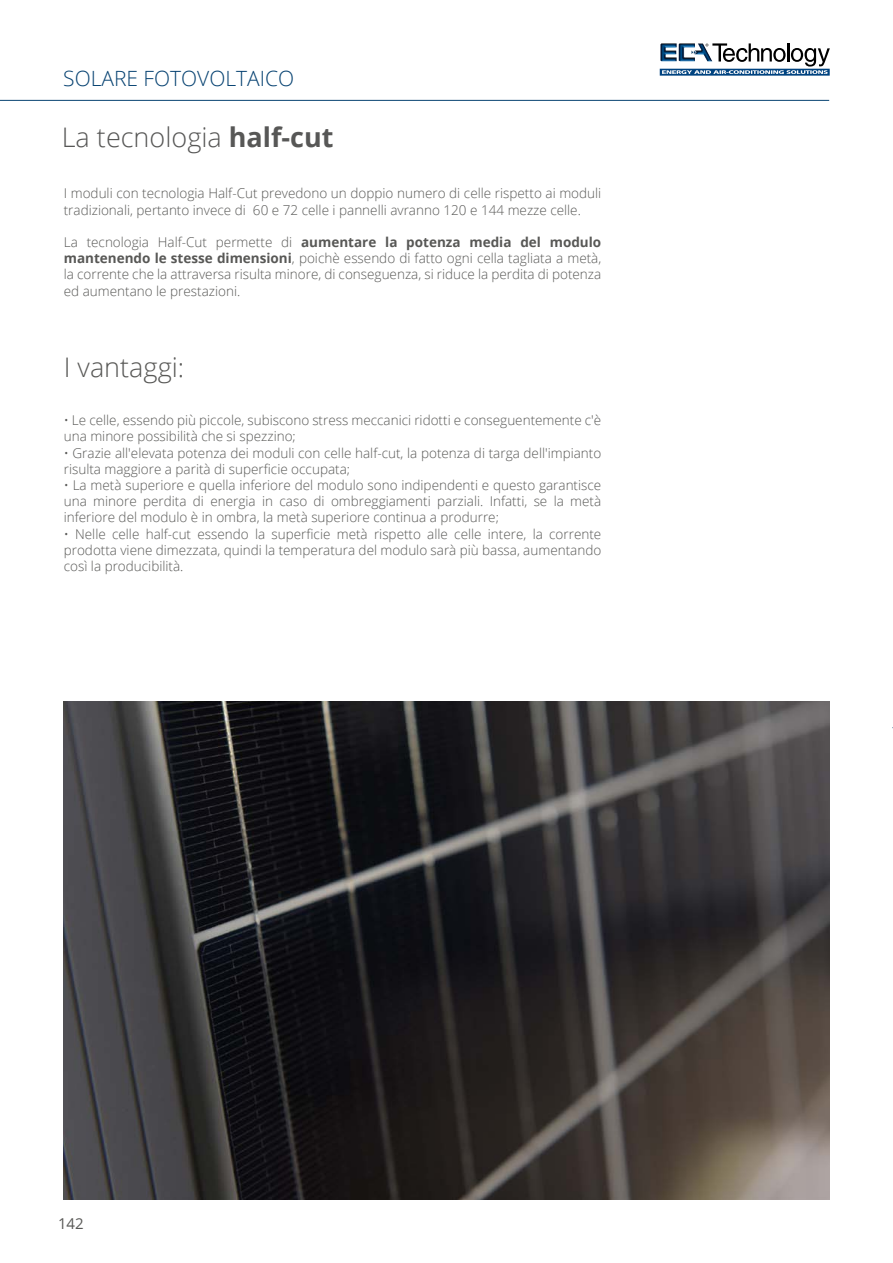
<style>
.page{position:relative;width:893px;height:1263px;background:#fff}
.page>*{position:absolute;margin:0;border:0;box-sizing:border-box;transform-origin:0 0}
.t1{font:300 27px "Open Sans";color:#575756}
.t2{font:300 27px "Open Sans";color:#585856}
.t3{font:300 21px "Open Sans";color:#084372}
.t4{font:15px "Open Sans";color:#585856}
.t5{font:300 13.5px/16.2px "Open Sans";color:#585856}
.s1{font-weight:700}
</style>
<div class="page">
<img style="left:64px;top:701px;width:766px;height:498px">
<svg style="left:660px;top:43px;width:170px;height:33px"></svg>
<hr style="left:0;top:100px;width:829px;height:1px;background:#084372">
<h2 class="t3" style="left:63px;top:64px;width:232px">SOLARE FOTOVOLTAICO</h2>
<h1 class="t1" style="left:62px;top:119px;width:273px">La tecnologia <span class="s1">half-cut</span></h1>
<p class="t5" style="left:64px;top:185px;width:539px">I moduli con tecnologia Half-Cut prevedono un doppio numero di celle rispetto ai moduli tradizionali, pertanto invece di 60 e 72 celle i pannelli avranno 120 e 144 mezze celle.</p>
<p class="t5" style="left:64px;top:234px;width:539px;text-align:justify">La tecnologia Half-Cut permette di <span class="s1">aumentare la potenza media del modulo mantenendo le stesse dimensioni</span>, poichè essendo di fatto ogni cella tagliata a metà, la corrente che la attraversa risulta minore, di conseguenza, si riduce la perdita di potenza ed aumentano le prestazioni.</p>
<h1 class="t2" style="left:64px;top:348px;width:122px">I vantaggi:</h1>
<p class="t5" style="left:64px;top:412px;width:539px">• Le celle, essendo più piccole, subiscono stress meccanici ridotti e conseguentemente c'è una minore possibilità che si spezzino;</p>
<p class="t5" style="left:64px;top:444px;width:539px">• Grazie all'elevata potenza dei moduli con celle half-cut, la potenza di targa dell'impianto risulta maggiore a parità di superficie occupata;</p>
<p class="t5" style="left:64px;top:477px;width:539px;text-align:justify">• La metà superiore e quella inferiore del modulo sono indipendenti e questo garantisce una minore perdita di energia in caso di ombreggiamenti parziali. Infatti, se la metà inferiore del modulo è in ombra, la metà superiore continua a produrre;</p>
<p class="t5" style="left:64px;top:525px;width:539px;text-align:justify">• Nelle celle half-cut essendo la superficie metà rispetto alle celle intere, la corrente prodotta viene dimezzata, quindi la temperatura del modulo sarà più bassa, aumentando così la producibilità.</p>
<p class="t4" style="left:58px;top:1214px;width:27px">142</p>
</div>
